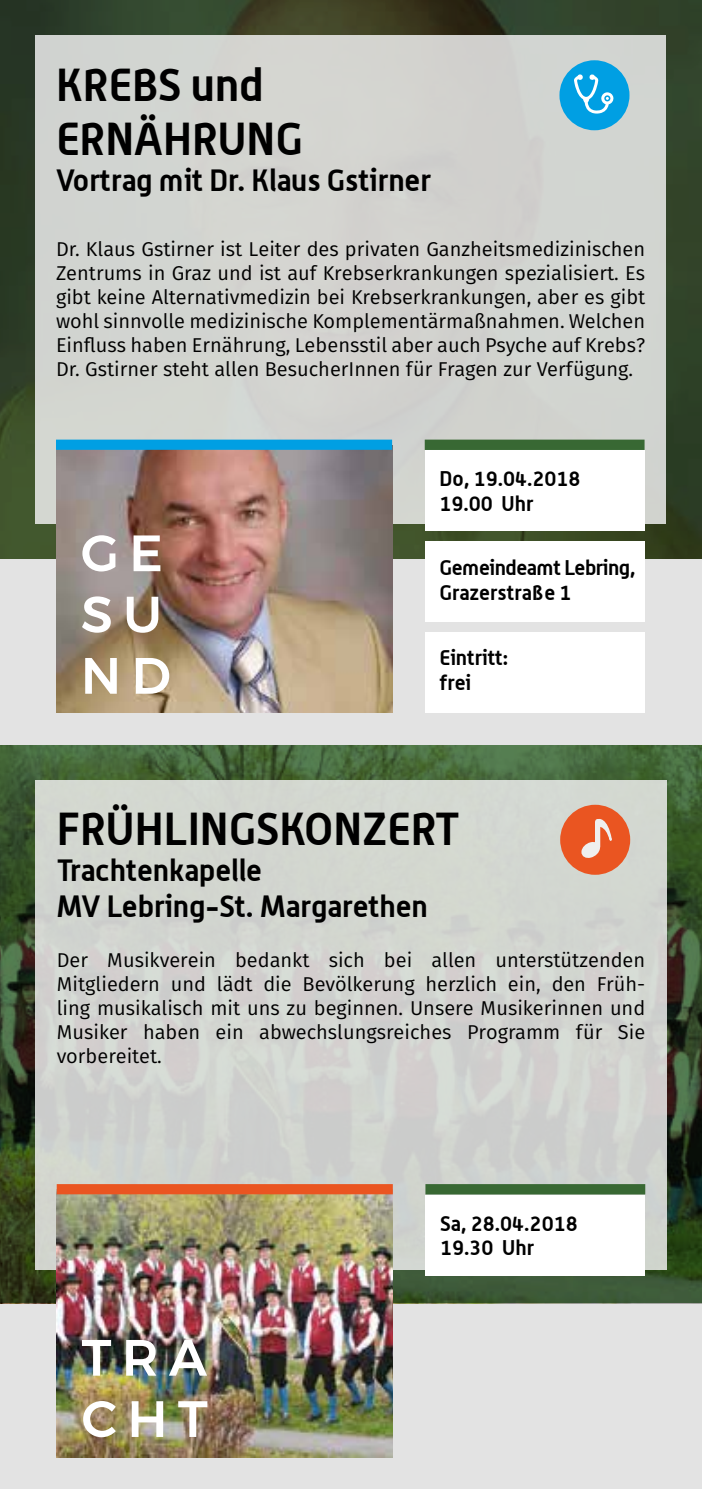
<style>
.page{position:relative;width:702px;height:1489px;background:#fff}
.page>*{position:absolute;margin:0;border:0;box-sizing:border-box;transform-origin:0 0}
.t1{font:500 51px/61.2px "Montserrat";letter-spacing:.2em;color:#fff}
.t2{font:700 45px/54px "Alwyn";color:#000}
.t3{font:700 30px/36px "Alwyn";color:#000}
.t4{font:700 20.75px/24.8px "Alwyn";color:#000}
.t5{font:700 20.75px/24.8px "Alwyn";letter-spacing:-.02em;color:#000}
.t6{font:20px/24px "Fira Sans";color:#000;text-align:justify}
</style>
<div class="page">
<div style="left:0;top:1303px;width:702px;height:185px;background:#e3e3e3"></div>
<img style="left:0;top:744px;width:702px;height:559px">
<div style="left:35px;top:780px;width:631px;height:489px;background:#d2d5cf"></div>
<div style="left:425px;top:1194px;width:220px;height:81px;background:#fff"></div>
<div style="left:425px;top:1183px;width:220px;height:11px;background:#386833"></div>
<img style="left:57px;top:1194px;width:336px;height:262px">
<div style="left:57px;top:1183px;width:336px;height:11px;background:#ea5521"></div>
<div style="left:560px;top:804px;width:70px;height:70px;background:#ea5521;border-radius:50%"></div>
<img style="left:0;top:0;width:702px;height:559px">
<div style="left:0;top:559px;width:702px;height:185px;background:#e3e3e3"></div>
<div style="left:35px;top:35px;width:630px;height:489px;background:#d2d4d0"></div>
<div style="left:425px;top:450px;width:219px;height:80px;background:#fff"></div>
<div style="left:425px;top:541px;width:219px;height:80px;background:#fff"></div>
<div style="left:425px;top:632px;width:219px;height:80px;background:#fff"></div>
<div style="left:424px;top:439px;width:220px;height:11px;background:#386833"></div>
<img style="left:57px;top:450px;width:335px;height:262px">
<div style="left:56px;top:439px;width:336px;height:11px;background:#009fe3"></div>
<svg style="left:582px;top:819px;width:30px;height:38px"></svg>
<div style="left:559px;top:60px;width:70px;height:70px;background:#009fe3;border-radius:50%"></div>
<svg style="left:574px;top:74px;width:39px;height:40px"></svg>
<h2 class="t2" style="left:56px;top:57px;width:248px">KREBS und<br>ERNÄHRUNG</h2>
<h3 class="t3" style="left:56px;top:161px;width:376px">Vortrag mit Dr. Klaus Gstirner</h3>
<p class="t6" style="left:56px;top:237px;width:590px">Dr. Klaus Gstirner ist Leiter des privaten Ganzheitsmedizinischen Zentrums in Graz und ist auf Krebserkrankungen spezialisiert. Es gibt keine Alternativmedizin bei Krebserkrankungen, aber es gibt wohl sinnvolle medizinische Komplementärmaßnahmen. Welchen Einfluss haben Ernährung, Lebensstil aber auch Psyche auf Krebs?<br>Dr. Gstirner steht allen BesucherInnen für Fragen zur Verfügung.</p>
<h1 class="t1" style="left:81px;top:518px;width:91px">GE<br>SU<br>ND</h1>
<p class="t4" style="left:439px;top:465px;width:142px">Do, 19.04.2018<br>19.00 Uhr</p>
<p class="t5" style="left:439px;top:555px;width:197px">Gemeindeamt Lebring,<br>Grazerstraße 1</p>
<p class="t4" style="left:439px;top:645px;width:70px">Eintritt: frei</p>
<h2 class="t2" style="left:57px;top:801px;width:405px">FRÜHLINGSKONZERT</h2>
<h3 class="t3" style="left:57px;top:851px;width:372px">Trachtenkapelle<br>MV Lebring-St. Margarethen</h3>
<p class="t6" style="left:57px;top:947px;width:590px">Der Musikverein bedankt sich bei allen unterstützenden Mitgliedern und lädt die Bevölkerung herzlich ein, den Früh&shy;ling musikalisch mit uns zu beginnen. Unsere Musikerinnen und Musiker haben ein abwechslungsreiches Programm für Sie vorbereitet.</p>
<h1 class="t1" style="left:81px;top:1322px;width:128px">TRA<br>CHT</h1>
<p class="t4" style="left:440px;top:1210px;width:139px">Sa, 28.04.2018<br>19.30 Uhr</p>
</div>
